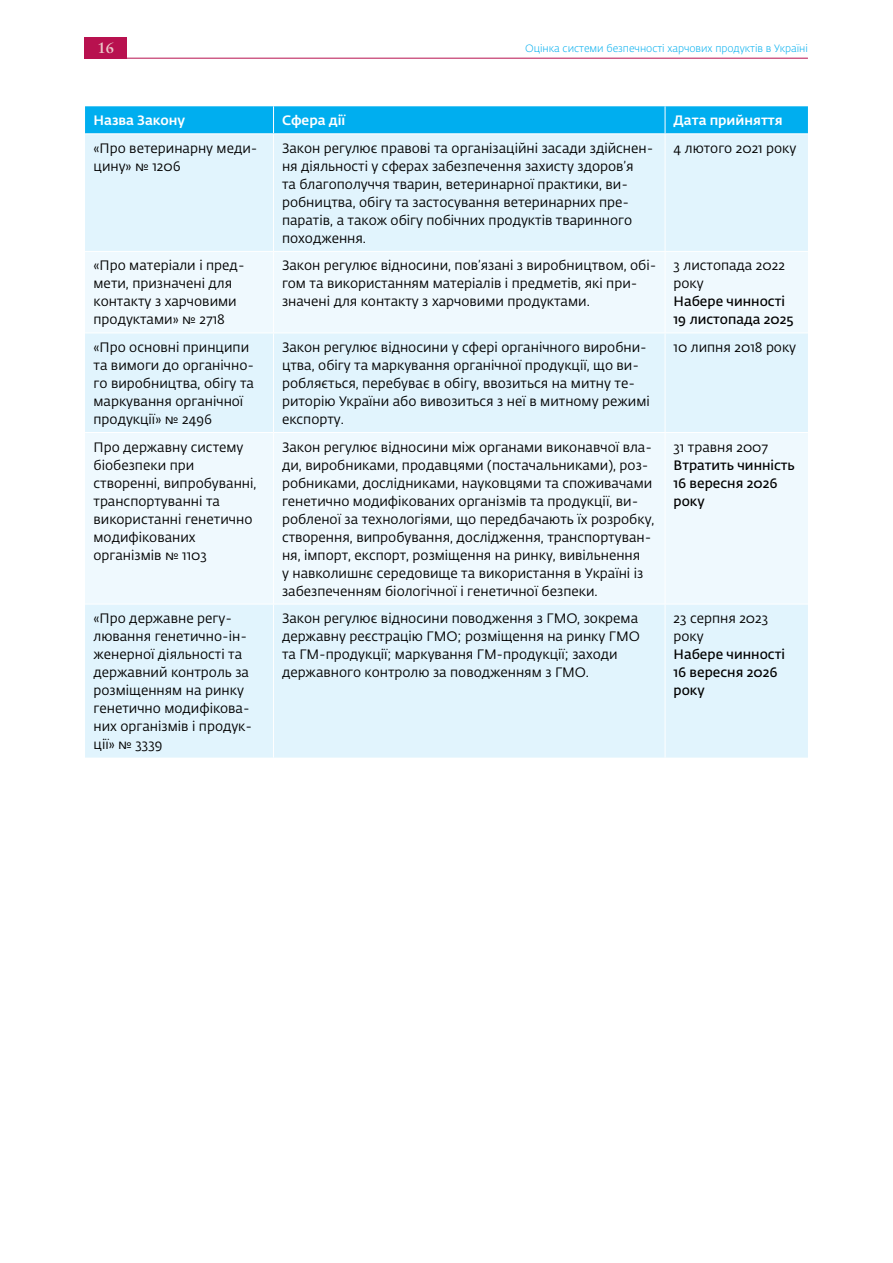
<style>
.page{position:relative;width:893px;height:1263px;background:#fff}
.page>*{position:absolute;margin:0;border:0;box-sizing:border-box;transform-origin:0 0}
.t1{font:700 15px "Sabon LT Pro";color:#ecc9ca}
.rvps2{font:13.5px/18px "Fedra Sans Pro";color:#000}
.rvps2-2{font:600 13.5px/18px "Fedra Sans Pro";color:#000}
.rvps2-3{font:500 13.5px "Fedra Sans Pro";color:#fff}
.t2{font:300 10.5px "Fedra Sans Pro";letter-spacing:-.005em;color:#00aeef}
</style>
<div class="page">
<div style="left:85px;top:37px;width:42px;height:21px;background:#b8114f"></div>
<hr style="left:127px;top:58px;width:681px;height:1px;background:#b8114f">
<div style="left:85px;top:134px;width:723px;height:624px;background:#e1f4fd"></div>
<svg style="left:85px;top:252px;width:723px;height:352px;fill:#eff9fe"></svg>
<div style="left:85px;top:106px;width:723px;height:27px;background:#00aeef"></div>
<hr style="left:273px;top:134px;width:1px;height:117px;background:#fff">
<hr style="left:665px;top:134px;width:1px;height:117px;background:#fff">
<hr style="left:85px;top:251px;width:189px;height:1px;background:#fff">
<hr style="left:274px;top:251px;width:391px;height:1px;background:#fff">
<hr style="left:273px;top:252px;width:1px;height:81px;background:#fff">
<hr style="left:665px;top:251px;width:143px;height:1px;background:#fff">
<hr style="left:665px;top:252px;width:1px;height:81px;background:#fff">
<hr style="left:85px;top:333px;width:189px;height:1px;background:#fff">
<hr style="left:274px;top:333px;width:391px;height:1px;background:#fff">
<hr style="left:273px;top:333px;width:1px;height:99px;background:#fff">
<hr style="left:665px;top:333px;width:143px;height:1px;background:#fff">
<hr style="left:665px;top:333px;width:1px;height:99px;background:#fff">
<hr style="left:85px;top:432px;width:189px;height:1px;background:#fff">
<hr style="left:274px;top:432px;width:391px;height:1px;background:#fff">
<hr style="left:273px;top:433px;width:1px;height:171px;background:#fff">
<hr style="left:665px;top:432px;width:143px;height:1px;background:#fff">
<hr style="left:665px;top:433px;width:1px;height:171px;background:#fff">
<hr style="left:85px;top:604px;width:189px;height:1px;background:#fff">
<hr style="left:274px;top:604px;width:391px;height:1px;background:#fff">
<hr style="left:273px;top:604px;width:1px;height:154px;background:#fff">
<hr style="left:665px;top:604px;width:143px;height:1px;background:#fff">
<hr style="left:665px;top:604px;width:1px;height:154px;background:#fff">
<p class="t1" style="left:97px;top:39px;width:18px">16</p>
<p class="t2" style="left:525px;top:41px;width:284px">Оцінка системи безпечності харчових продуктів в Україні</p>
<p class="rvps2-3" style="left:94px;top:110px;width:93px">Назва Закону</p>
<p class="rvps2-3" style="left:282px;top:110px;width:65px">Сфера дії</p>
<p class="rvps2-3" style="left:674px;top:110px;width:111px">Дата прийняття</p>
<p class="rvps2" style="left:94px;top:139px;width:166px">«Про ветеринарну меди&shy;цину» № 1206</p>
<p class="rvps2" style="left:282px;top:139px;width:373px">Закон регулює правові та організаційні засади здійснен&shy;ня діяльності у сферах забезпечення захисту здоров’я<br>та благополуччя тварин, ветеринарної практики, ви&shy;робництва, обігу та застосування ветеринарних пре&shy;паратів, а також обігу побічних продуктів тваринного походження.</p>
<p class="rvps2" style="left:674px;top:139px;width:124px">4 лютого 2021 року</p>
<p class="rvps2" style="left:94px;top:256px;width:153px">«Про матеріали і пред&shy;мети, призначені для контакту з харчовими продуктами» № 2718</p>
<p class="rvps2" style="left:282px;top:256px;width:376px">Закон регулює відносини, пов’язані з виробництвом, обі&shy;гом та використанням матеріалів і предметів, які при&shy;значені для контакту з харчовими продуктами.</p>
<p class="rvps2" style="left:674px;top:256px;width:113px">3 листопада 2022 року</p>
<p class="rvps2-2" style="left:674px;top:292px;width:122px">Набере чинності<br>19 листопада 2025</p>
<p class="rvps2" style="left:94px;top:338px;width:162px">«Про основні принципи та вимоги до органічно&shy;го виробництва, обігу та маркування органічної продукції» № 2496</p>
<p class="rvps2" style="left:282px;top:338px;width:369px">Закон регулює відносини у сфері органічного виробни&shy;цтва, обігу та маркування органічної продукції, що ви&shy;робляється, перебуває в обігу, ввозиться на митну те&shy;риторію України або вивозиться з неї в митному режимі експорту.</p>
<p class="rvps2" style="left:674px;top:338px;width:124px">10 липня 2018 року</p>
<p class="rvps2" style="left:94px;top:437px;width:164px">Про державну систему біобезпеки при створенні, випробуванні, транспортуванні та використанні генетично модифікованих організмів № 1103</p>
<p class="rvps2" style="left:282px;top:437px;width:374px">Закон регулює відносини між органами виконавчої вла&shy;ди, виробниками, продавцями (постачальниками), роз&shy;робниками, дослідниками, науковцями та споживачами генетично модифікованих організмів та продукції, ви&shy;робленої за технологіями, що передбачають їх розробку, створення, випробування, дослідження, транспортуван&shy;ня, імпорт, експорт, розміщення на ринку, вивільнення<br>у навколишнє середовище та використання в Україні із забезпеченням біологічної і генетичної безпеки.</p>
<p class="rvps2" style="left:674px;top:437px;width:96px">31 травня 2007</p>
<p class="rvps2-2" style="left:674px;top:455px;width:123px">Втратить чинність<br>16 вересня 2026 року</p>
<p class="rvps2" style="left:94px;top:609px;width:160px">«Про державне регу&shy;лювання генетично-ін&shy;женерної діяльності та державний контроль за розміщенням на ринку генетично модифікова&shy;них організмів і продук&shy;ції» № 3339</p>
<p class="rvps2" style="left:282px;top:609px;width:359px">Закон регулює відносини поводження з ГМО, зокрема державну реєстрацію ГМО; розміщення на ринку ГМО та ГМ-продукції; маркування ГМ-продукції; заходи державного контролю за поводженням з ГМО.</p>
<p class="rvps2" style="left:674px;top:609px;width:96px">23 серпня 2023 року</p>
<p class="rvps2-2" style="left:674px;top:645px;width:113px">Набере чинності<br>16 вересня 2026 року</p>
</div>
